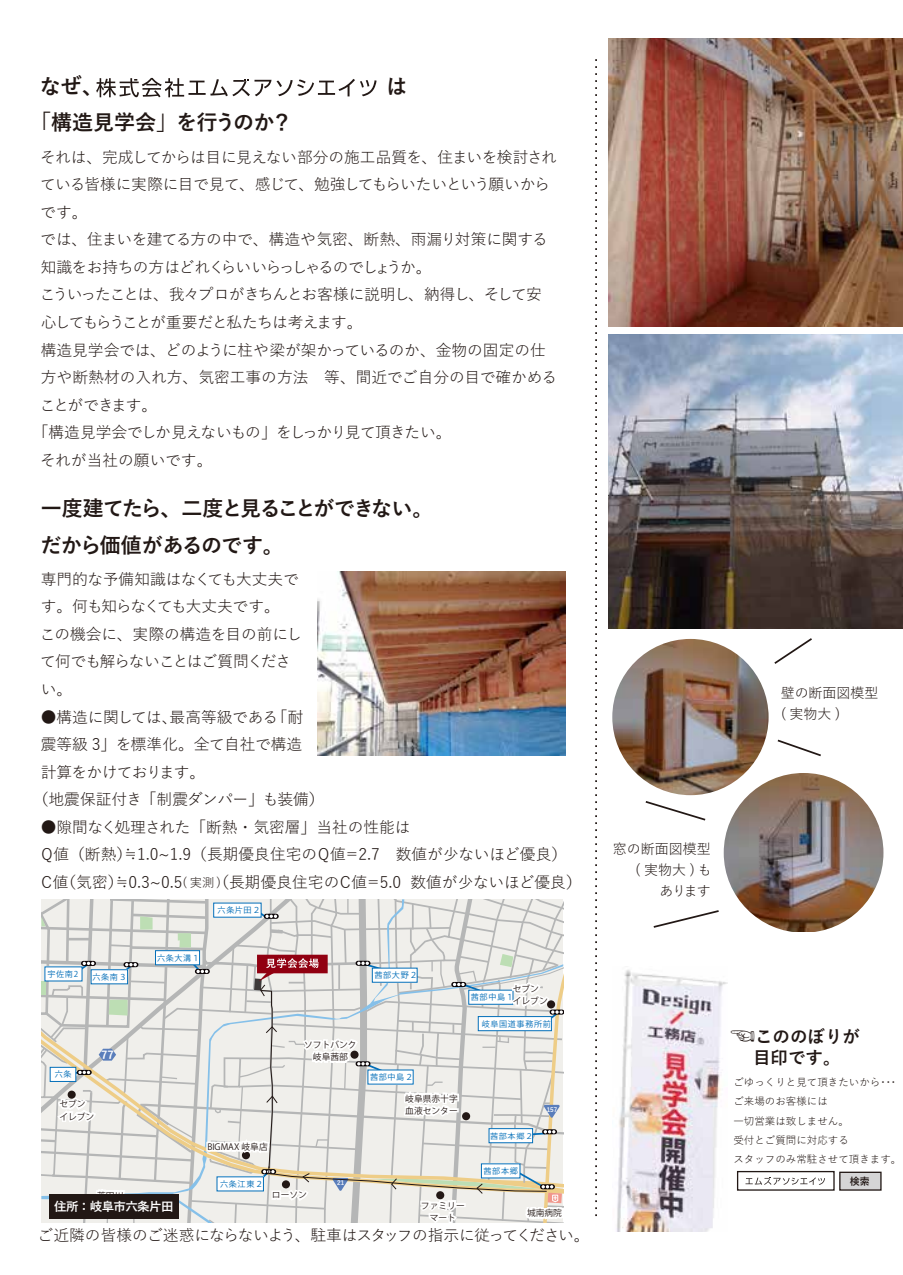
<style>
.page{position:relative;width:903px;height:1275px;background:#fff}
.page>*{position:absolute;margin:0;border:0;box-sizing:border-box;transform-origin:0 0}
.t1{font:700 21px/36.8px "Yu Gothic";letter-spacing:-.045em;color:#221815}
.t2{font:700 21px "Yu Gothic";letter-spacing:-.015em;color:#221815}
.t3{font:700 17.5px/21px "Yu Gothic";color:#221815}
.t4{font:15.75px/27.7px "Yu Gothic";letter-spacing:-.025em;color:#221815}
.t5{font:15.75px/27.7px "Yu Gothic";color:#221815}
.t6{font:15.75px "Yu Gothic";letter-spacing:-.005em;color:#221815}
.t7{font:15.75px "Yu Gothic";letter-spacing:-.08em;color:#221815}
.t8{font:15.75px "Yu Gothic";letter-spacing:-.05em;color:#221815}
.t9{font:15.75px "Yu Gothic";letter-spacing:-.07em;color:#221815}
.t10{font:15.75px "Yu Gothic";letter-spacing:-.085em;color:#221815}
.t11{font:15.75px "Yu Gothic";letter-spacing:-.055em;color:#221815}
.t12{font:15.75px "Yu Gothic";letter-spacing:-.09em;color:#221815}
.t13{font:14px/21px "Yu Gothic";color:#221815}
.t14{font:700 12.25px "Yu Gothic";letter-spacing:-.05em;color:#fff}
.t15{font:700 11.2px "Yu Gothic";color:#fff}
.t16{font:10.5px/19.2px "Yu Gothic";color:#221815}
.t17{font:700 9.97px "Yu Gothic";color:#221815}
.t18{font:8.75px/12.2px "Koz Go Pr 6 N";color:#231815}
.t19{font:8.05px "Koz Go Pr 6 N";letter-spacing:.08em;color:#036eb8}
.t20{font:7.7px "Koz Go Pr 6 N";letter-spacing:.08em;color:#036eb8;scale:1.05 1}
.t21{font:700 6.12px "Yu Gothic";color:#fff}
.s1{font-size:12.25px}
.s2{font-weight:400;font-size:24.5px}
</style>
<div class="page">
<img style="left:608px;top:423px;width:295px;height:206px">
<img style="left:608px;top:38px;width:295px;height:385px">
<img style="left:616px;top:969px;width:112px;height:262px">
<div style="left:737px;top:1171px;width:98px;height:20px;background:#fff;border:1px solid #221815"></div>
<div style="left:839px;top:1172px;width:42px;height:19px;background:#d5d5d6;border:1px solid #221815"></div>
<svg style="left:745px;top:1177px;width:80px;height:8px"></svg>
<svg style="left:595px;top:59px;width:2px;height:1158px"></svg>
<img style="left:317px;top:571px;width:248px;height:184px">
<svg style="left:96px;top:78px;width:281px;height:19px"></svg>
<svg style="left:41px;top:899px;width:522px;height:324px"></svg>
<div style="left:49px;top:1195px;width:129px;height:24px;background:#221815"></div>
<img style="left:552px;top:638px;width:217px;height:158px">
<img style="left:659px;top:767px;width:225px;height:164px">
<svg style="left:774px;top:638px;width:38px;height:26px"></svg>
<svg style="left:777px;top:739px;width:44px;height:18px"></svg>
<svg style="left:645px;top:800px;width:62px;height:22px"></svg>
<svg style="left:653px;top:909px;width:68px;height:20px"></svg>
<h1 class="t2" style="left:30px;top:111px;width:264px">「構造見学会」を行うのか？</h1>
<p class="t4" style="left:40px;top:141px;width:518px">それは、完成してからは目に見えない部分の施工品質を、住まいを検討され</p>
<p class="t4" style="left:40px;top:169px;width:511px">ている皆様に実際に目で見て、感じて、勉強してもらいたいという願いから</p>
<p class="t4" style="left:40px;top:196px;width:49px">です。</p>
<p class="t4" style="left:40px;top:224px;width:509px">では、住まいを建てる方の中で、構造や気密、断熱、雨漏り対策に関する</p>
<p class="t9" style="left:41px;top:253px;width:392px">知識をお持ちの方はどれくらいいらっしゃるのでしょうか。</p>
<p class="t7" style="left:40px;top:280px;width:503px">こういったことは、我々プロがきちんとお客様に説明し、納得し、そして安</p>
<p class="t10" style="left:41px;top:308px;width:323px">心してもらうことが重要だと私たちは考えます。</p>
<p class="t6" style="left:41px;top:335px;width:507px">構造見学会では、どのように柱や梁が架かっているのか、金物の固定の仕</p>
<p class="t6" style="left:41px;top:363px;width:518px">方や断熱材の入れ方、気密工事の方法　等、間近でご自分の目で確かめる</p>
<p class="t12" style="left:40px;top:390px;width:119px">ことができます。</p>
<p class="t8" style="left:33px;top:418px;width:420px">「構造見学会でしか見えないもの」をしっかり見て頂きたい。</p>
<p class="t6" style="left:40px;top:445px;width:174px">それが当社の願いです。</p>
<h1 class="t1" style="left:40px;top:490px;width:394px">一度建てたら、二度と見ることができない。だから価値があるのです。</h1>
<p class="t4" style="left:40px;top:563px;width:264px">専門的な予備知識はなくても大丈夫です。何も知らなくても大丈夫です。<br>この機会に、実際の構造を目の前にして何でも解らないことはご質問ください。</p>
<p class="t4" style="left:41px;top:701px;width:264px">●構造に関しては、最高等級である「耐</p>
<p class="t5" style="left:41px;top:728px;width:263px">震等級 3」を標準化。全て自社で構造</p>
<p class="t11" style="left:41px;top:757px;width:166px">計算をかけております。</p>
<p class="t4" style="left:33px;top:784px;width:293px">（地震保証付き「制震ダンパー」も装備）</p>
<p class="t5" style="left:39px;top:811px;width:544px">●隙間なく処理された「断熱・気密層」当社の性能は　<br>Ｑ値（断熱）≒1.0~1.9（長期優良住宅のＱ値＝2.7　数値が少ないほど優良）<br>Ｃ値（気密）≒0.3~0.5<span class="s1">( 実測 )</span>（長期優良住宅のＣ値＝5.0 数値が少ないほど優良）</p>
<p class="t19" style="left:218px;top:905px;width:44px">六条片田２</p>
<p class="t19" style="left:47px;top:969px;width:32px">宇佐南2</p>
<p class="t19" style="left:92px;top:972px;width:36px">六条南３</p>
<p class="t19" style="left:55px;top:1070px;width:18px">六条</p>
<p class="t15" style="left:101px;top:1049px;width:14px">77</p>
<p class="t18" style="left:59px;top:1098px;width:36px">セブンイレブン</p>
<p class="t19" style="left:157px;top:953px;width:45px">六条大溝１</p>
<p class="t18" style="left:207px;top:1141px;width:62px">BIGMAX 岐阜店</p>
<p class="t19" style="left:220px;top:1179px;width:45px">六条江東２</p>
<p class="t18" style="left:304px;top:1039px;width:54px">ソフトバンク　岐阜茜部</p>
<p class="t21" style="left:337px;top:1179px;width:9px">21</p>
<p class="t18" style="left:97px;top:1189px;width:28px">荒田川</p>
<p class="t18" style="left:272px;top:1189px;width:36px">ローソン</p>
<p class="t14" style="left:54px;top:1200px;width:121px">住所：岐阜市六条片田</p>
<p class="t19" style="left:374px;top:970px;width:45px">茜部大野２</p>
<p class="t18" style="left:513px;top:983px;width:36px">セブンイレブン</p>
<p class="t19" style="left:471px;top:992px;width:45px">茜部中島１</p>
<p class="t19" style="left:482px;top:1019px;width:71px">岐阜国道事務所前</p>
<p class="t19" style="left:370px;top:1072px;width:45px">茜部中島２</p>
<p class="t18" style="left:405px;top:1092px;width:54px">岐阜県赤十字血液センター</p>
<p class="t20" style="left:490px;top:1132px;width:43px">茜部本郷２</p>
<p class="t19" style="left:483px;top:1167px;width:36px">茜部本郷</p>
<p class="t21" style="left:547px;top:1106px;width:12px">157</p>
<p class="t18" style="left:421px;top:1199px;width:45px">ファミリー　マート</p>
<p class="t18" style="left:527px;top:1207px;width:36px">城南病院</p>
<p class="t4" style="left:38px;top:1219px;width:554px">ご近隣の皆様のご迷惑にならないよう、駐車はスタッフの指示に従ってください。</p>
<p class="t13" style="left:613px;top:836px;width:100px;text-align:right">窓の断面図模型(実物大)も<br>あります</p>
<p class="t13" style="left:781px;top:680px;width:99px">壁の断面図模型( 実物大 )</p>
<p class="t3" style="left:730px;top:1026px;width:131px"><span class="s2">☜</span>こののぼりが　 目印です。</p>
<p class="t16" style="left:733px;top:1071px;width:169px">ごゆっくりと見て頂きたいから･･･ご来場のお客様には<br>一切営業は致しません。<br>受付とご質問に対応する<br>スタッフのみ常駐させて頂きます。</p>
<p class="t17" style="left:850px;top:1175px;width:22px">検索</p>
</div>
